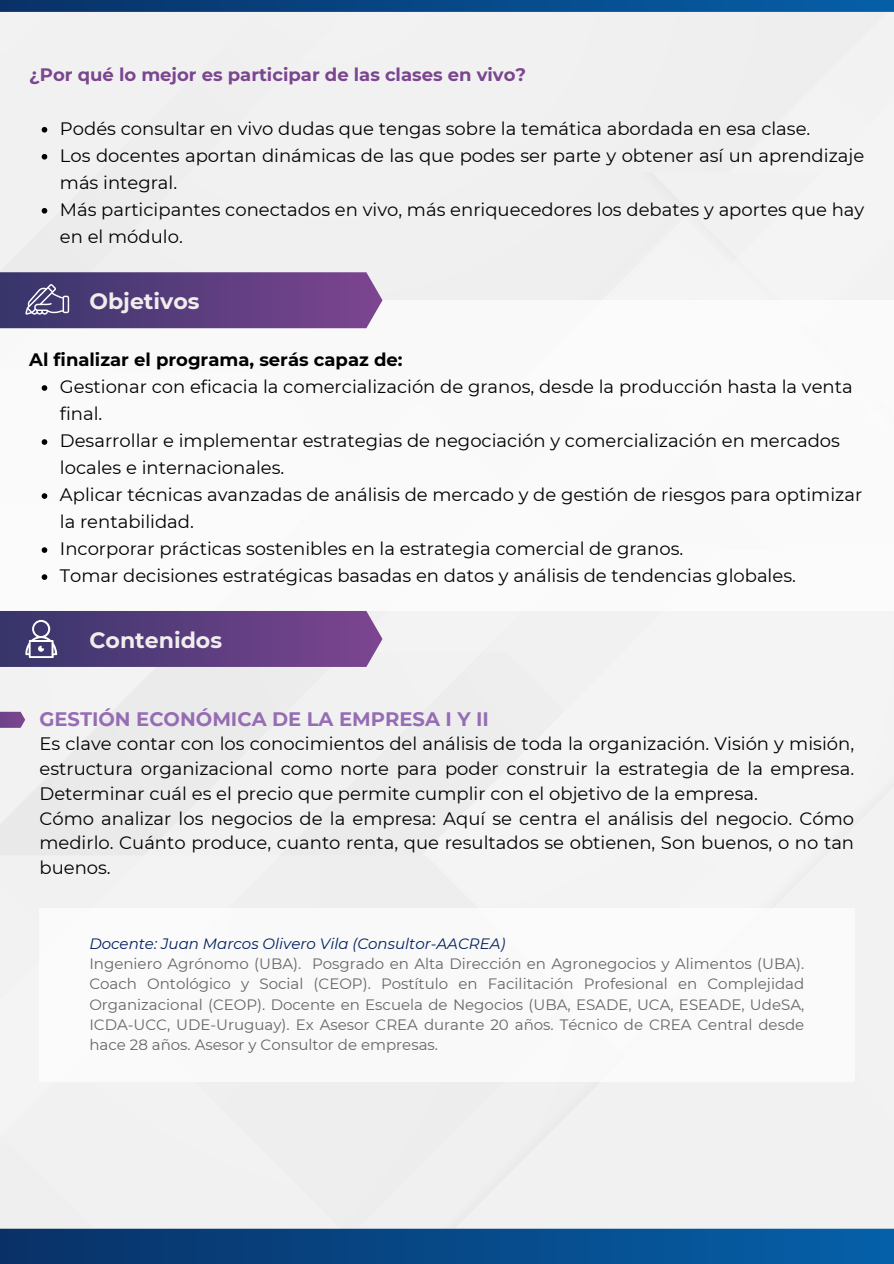
<style>
.page{position:relative;width:894px;height:1264px;background:#fff}
.page>*{position:absolute;margin:0;border:0;box-sizing:border-box;transform-origin:0 0}
.t1{font:700 22.05px "Montserrat";color:#f1eded}
.t2{font:700 19.5px "Montserrat";color:#966db4}
.t3{font:18px/27px "Montserrat";color:#000001}
.t4{font:18px/24.8px "Montserrat";color:#000}
.t5{font:700 18px "Montserrat";color:#7b4590}
.t6{font:700 18px "Montserrat";color:#000001}
.t7{font:15px/20.2px "Montserrat";color:#666;text-align:justify}
.t8{font:italic 15px "Montserrat";color:#00205c}
</style>
<div class="page">
<div style="left:0;top:12px;width:893px;height:1216px;background:#f1f1f1"></div>
<div style="left:0;top:1228px;width:893px;height:35px;background:linear-gradient(to right,#093166,#0560a9)"></div>
<svg style="left:0;top:0;width:893px;height:12px;background:#084987"></svg>
<div style="left:0;top:300px;width:893px;height:310px;background:#fff"></div>
<svg style="left:0;top:272px;width:382px;height:56px;background:#604482"></svg>
<svg style="left:42px;top:385px;width:5px;height:6px"></svg>
<svg style="left:42px;top:439px;width:5px;height:6px"></svg>
<svg style="left:42px;top:493px;width:5px;height:6px"></svg>
<svg style="left:42px;top:547px;width:5px;height:6px"></svg>
<svg style="left:42px;top:574px;width:5px;height:6px"></svg>
<svg style="left:42px;top:127px;width:5px;height:5px"></svg>
<svg style="left:42px;top:154px;width:5px;height:5px"></svg>
<svg style="left:42px;top:208px;width:5px;height:5px"></svg>
<svg style="left:0;top:611px;width:382px;height:56px;background:#5f4381"></svg>
<svg style="left:0;top:711px;width:25px;height:16px"></svg>
<div style="left:39px;top:908px;width:815px;height:173px;background:#fff"></div>
<h2 class="t5" style="left:29px;top:63px;width:498px">¿Por qué lo mejor es participar de las clases en vivo?</h2>
<p class="t3" style="left:60px;top:115px;width:751px">Podés consultar en vivo dudas que tengas sobre la temática abordada en esa clase.</p>
<p class="t3" style="left:60px;top:142px;width:805px">Los docentes aportan dinámicas de las que podes ser parte y obtener así un aprendizaje más integral.</p>
<p class="t3" style="left:60px;top:196px;width:805px">Más participantes conectados en vivo, más enriquecedores los debates y aportes que hay en el módulo.</p>
<p class="t1" style="left:89px;top:287px;width:112px">Objetivos</p>
<h2 class="t6" style="left:29px;top:348px;width:374px">Al finalizar el programa, serás capaz de:</h2>
<p class="t3" style="left:60px;top:373px;width:794px">Gestionar con eficacia la comercialización de granos, desde la producción hasta la venta final.</p>
<p class="t3" style="left:60px;top:427px;width:781px">Desarrollar e implementar estrategias de negociación y comercialización en mercados locales e internacionales.</p>
<p class="t3" style="left:60px;top:481px;width:803px">Aplicar técnicas avanzadas de análisis de mercado y de gestión de riesgos para optimizar la rentabilidad.</p>
<p class="t3" style="left:60px;top:535px;width:624px">Incorporar prácticas sostenibles en la estrategia comercial de granos.</p>
<h1 class="t3" style="left:60px;top:562px;width:737px">Tomar decisiones estratégicas basadas en datos y análisis de tendencias globales.</h1>
<p class="t1" style="left:89px;top:626px;width:134px">Contenidos</p>
<p class="t2" style="left:39px;top:706px;width:451px">GESTIÓN ECONÓMICA DE LA EMPRESA I Y II</p>
<p class="t4" style="left:39px;top:731px;width:816px">Es clave contar con los conocimientos del análisis de toda la organización. Visión y misión, estructura organizacional como norte para poder construir la estrategia de la empresa.<br>Determinar cuál es el precio que permite cumplir con el objetivo de la empresa.<br>Cómo analizar los negocios de la empresa: Aquí se centra el análisis del negocio. Cómo medirlo. Cuánto produce, cuanto renta, que resultados se obtienen, Son buenos, o no tan buenos.</p>
<p class="t8" style="left:89px;top:934px;width:417px">Docente: Juan Marcos Olivero Vila (Consultor-AACREA)</p>
<p class="t7" style="left:89px;top:953px;width:716px">Ingeniero Agrónomo (UBA). Posgrado en Alta Dirección en Agronegocios y Alimentos (UBA).<br>Coach Ontológico y Social (CEOP). Postítulo en Facilitación Profesional en Complejidad Organizacional (CEOP). Docente en Escuela de Negocios (UBA, ESADE, UCA, ESEADE, UdeSA, ICDA-UCC, UDE-Uruguay). Ex Asesor CREA durante 20 años. Técnico de CREA Central desde hace 28 años. Asesor y Consultor de empresas.</p>
</div>
